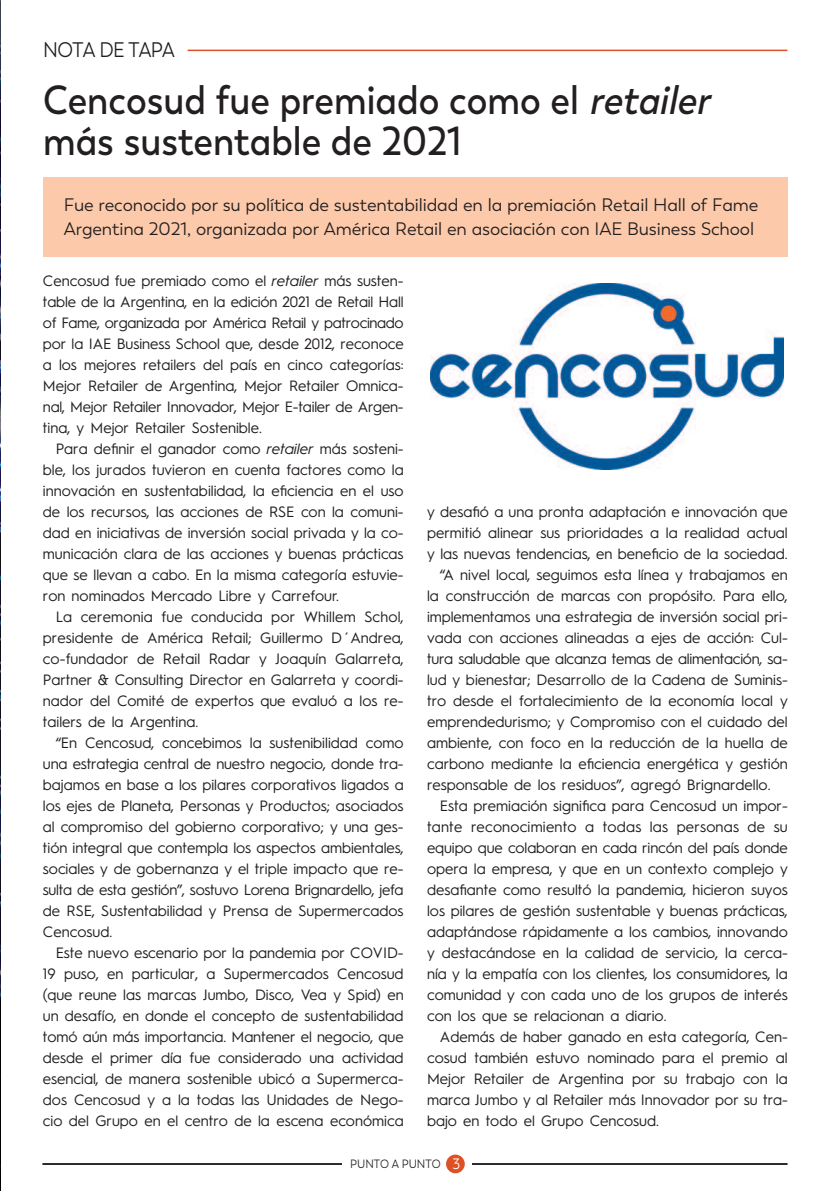
<style>
.page{position:relative;width:830px;height:1191px;background:#fff}
.page>*{position:absolute;margin:0;border:0;box-sizing:border-box;transform-origin:0 0}
.t1{font:600 40.5px/40.5px "Trenda";color:#231f20;scale:.9 1}
.t2{font:21px "Trenda";letter-spacing:-.035em;color:#231f20;scale:.9 1}
.t3{font:18px/24px "Trenda";letter-spacing:-.005em;color:#231f20}
.t4{font:15px/21px "Hurme Geometric Sans 1";color:#231f20;text-align:justify}
.t5{font:12px "Trenda";color:#231f20;scale:.9 1}
.s1{font-style:italic}
.s2{font-size:15px;color:#fff}
</style>
<div class="page">
<img style="left:0;top:0;width:1px;height:1191px">
<hr style="left:43px;top:1163px;width:744px;height:1px;background:#231f20">
<div style="left:341px;top:1148px;width:130px;height:30px;background:#fff"></div>
<div style="left:446px;top:1154px;width:18px;height:19px;background:#dd5127;border-radius:50%"></div>
<div style="left:43px;top:177px;width:744px;height:79px;background:#fccaaa"></div>
<img style="left:430px;top:284px;width:353px;height:185px">
<hr style="left:187px;top:50px;width:600px;height:1px;background:#dd5127">
<h2 class="t2" style="left:43px;top:42px;width:148px">NOTA DE TAPA</h2>
<h1 class="t1" style="left:43px;top:84px;width:749px">Cencosud fue premiado como el <span class="s1">retailer </span>más sustentable de 2021</h1>
<p class="t3" style="left:64px;top:194px;width:695px">Fue reconocido por su política de sustentabilidad en la premiación Retail Hall of Fame<br>Argentina 2021, organizada por América Retail en asociación con IAE Business School</p>
<p class="t4" style="left:43px;top:272px;width:362px">Cencosud fue premiado como el <span class="s1">retailer</span> más susten&shy;table de la Argentina, en la edición 2021 de Retail Hall of Fame, organizada por América Retail y patrocinado por la IAE Business School que, desde 2012, reconoce a los mejores retailers del país en cinco categorías:<br>Mejor Retailer de Argentina, Mejor Retailer Omnica&shy;nal, Mejor Retailer Innovador, Mejor E-tailer de Argen&shy;tina, y Mejor Retailer Sostenible.</p>
<p class="t4" style="left:43px;top:440px;width:362px;text-indent:13px">Para definir el ganador como <span class="s1">retailer</span> más sosteni&shy;ble, los jurados tuvieron en cuenta factores como la innovación en sustentabilidad, la eficiencia en el uso de los recursos, las acciones de RSE con la comuni&shy;dad en iniciativas de inversión social privada y la co&shy;municación clara de las acciones y buenas prácticas que se llevan a cabo. En la misma categoría estuvie&shy;ron nominados Mercado Libre y Carrefour.</p>
<p class="t4" style="left:43px;top:608px;width:362px;text-indent:13px">La ceremonia fue conducida por Whillem Schol, presidente de América Retail; Guillermo D´Andrea, co-fundador de Retail Radar y Joaquín Galarreta, Partner &amp; Consulting Director en Galarreta y coordi&shy;nador del Comité de expertos que evaluó a los re&shy;tailers de la Argentina.</p>
<p class="t4" style="left:43px;top:734px;width:362px;text-indent:13px">“En Cencosud, concebimos la sustenibilidad como una estrategia central de nuestro negocio, donde tra&shy;bajamos en base a los pilares corporativos ligados a los ejes de Planeta, Personas y Productos; asociados al compromiso del gobierno corporativo; y una ges&shy;tión integral que contempla los aspectos ambientales, sociales y de gobernanza y el triple impacto que re&shy;sulta de esta gestión”, sostuvo Lorena Brignardello, jefa de RSE, Sustentabilidad y Prensa de Supermercados Cencosud.</p>
<p class="t4" style="left:43px;top:944px;width:362px;text-indent:13px">Este nuevo escenario por la pandemia por COVID-19 puso, en particular, a Supermercados Cencosud (que reune las marcas Jumbo, Disco, Vea y Spid) en un desafío, en donde el concepto de sustentabilidad tomó aún más importancia. Mantener el negocio, que desde el primer día fue considerado una actividad esencial, de manera sostenible ubicó a Supermerca&shy;dos Cencosud y a la todas las Unidades de Nego&shy;cio del Grupo en el centro de la escena económica</p>
<p class="t4" style="left:427px;top:503px;width:362px">y desafió a una pronta adaptación e innovación que</p>
<p class="t4" style="left:427px;top:524px;width:362px">permitió alinear sus prioridades a la realidad actual</p>
<p class="t4" style="left:427px;top:545px;width:362px">y las nuevas tendencias, en beneficio de la sociedad.</p>
<p class="t4" style="left:439px;top:566px;width:349px">“A nivel local, seguimos esta línea y trabajamos en</p>
<p class="t4" style="left:427px;top:587px;width:362px">la construcción de marcas con propósito. Para ello,</p>
<p class="t4" style="left:427px;top:608px;width:362px">implementamos una estrategia de inversión social pri-</p>
<p class="t4" style="left:427px;top:629px;width:362px">vada con acciones alineadas a ejes de acción: Cul-</p>
<p class="t4" style="left:427px;top:650px;width:362px">tura saludable que alcanza temas de alimentación, sa-</p>
<p class="t4" style="left:427px;top:671px;width:362px">lud y bienestar; Desarrollo de la Cadena de Suminis-</p>
<p class="t4" style="left:427px;top:692px;width:362px">tro desde el fortalecimiento de la economía local y</p>
<p class="t4" style="left:427px;top:713px;width:362px">emprendedurismo; y Compromiso con el cuidado del</p>
<p class="t4" style="left:427px;top:734px;width:362px">ambiente, con foco en la reducción de la huella de</p>
<p class="t4" style="left:427px;top:755px;width:362px">carbono mediante la eficiencia energética y gestión</p>
<p class="t4" style="left:427px;top:776px;width:345px">responsable de los residuos”, agregó Brignardello.</p>
<p class="t4" style="left:439px;top:797px;width:349px">Esta premiación significa para Cencosud un impor-</p>
<p class="t4" style="left:427px;top:818px;width:362px">tante reconocimiento a todas las personas de su</p>
<p class="t4" style="left:427px;top:839px;width:362px">equipo que colaboran en cada rincón del país donde</p>
<p class="t4" style="left:427px;top:860px;width:362px">opera la empresa, y que en un contexto complejo y</p>
<p class="t4" style="left:427px;top:881px;width:362px">desafiante como resultó la pandemia, hicieron suyos</p>
<p class="t4" style="left:427px;top:902px;width:362px">los pilares de gestión sustentable y buenas prácticas,</p>
<p class="t4" style="left:427px;top:923px;width:362px">adaptándose rápidamente a los cambios, innovando</p>
<p class="t4" style="left:427px;top:944px;width:362px">y destacándose en la calidad de servicio, la cerca-</p>
<p class="t4" style="left:427px;top:965px;width:362px">nía y la empatía con los clientes, los consumidores, la</p>
<p class="t4" style="left:427px;top:986px;width:362px">comunidad y con cada uno de los grupos de interés</p>
<p class="t4" style="left:427px;top:1007px;width:241px">con los que se relacionan a diario.</p>
<p class="t4" style="left:439px;top:1028px;width:349px">Además de haber ganado en esta categoría, Cen-</p>
<p class="t4" style="left:427px;top:1049px;width:362px">cosud también estuvo nominado para el premio al</p>
<p class="t4" style="left:427px;top:1070px;width:362px">Mejor Retailer de Argentina por su trabajo con la</p>
<p class="t4" style="left:427px;top:1091px;width:362px">marca Jumbo y al Retailer más Innovador por su tra-</p>
<p class="t4" style="left:427px;top:1112px;width:233px">bajo en todo el Grupo Cencosud.</p>
<p class="t5" style="left:350px;top:1158px;width:124px">PUNTO A PUNTO <span class="s2">X3</span></p>
</div>
